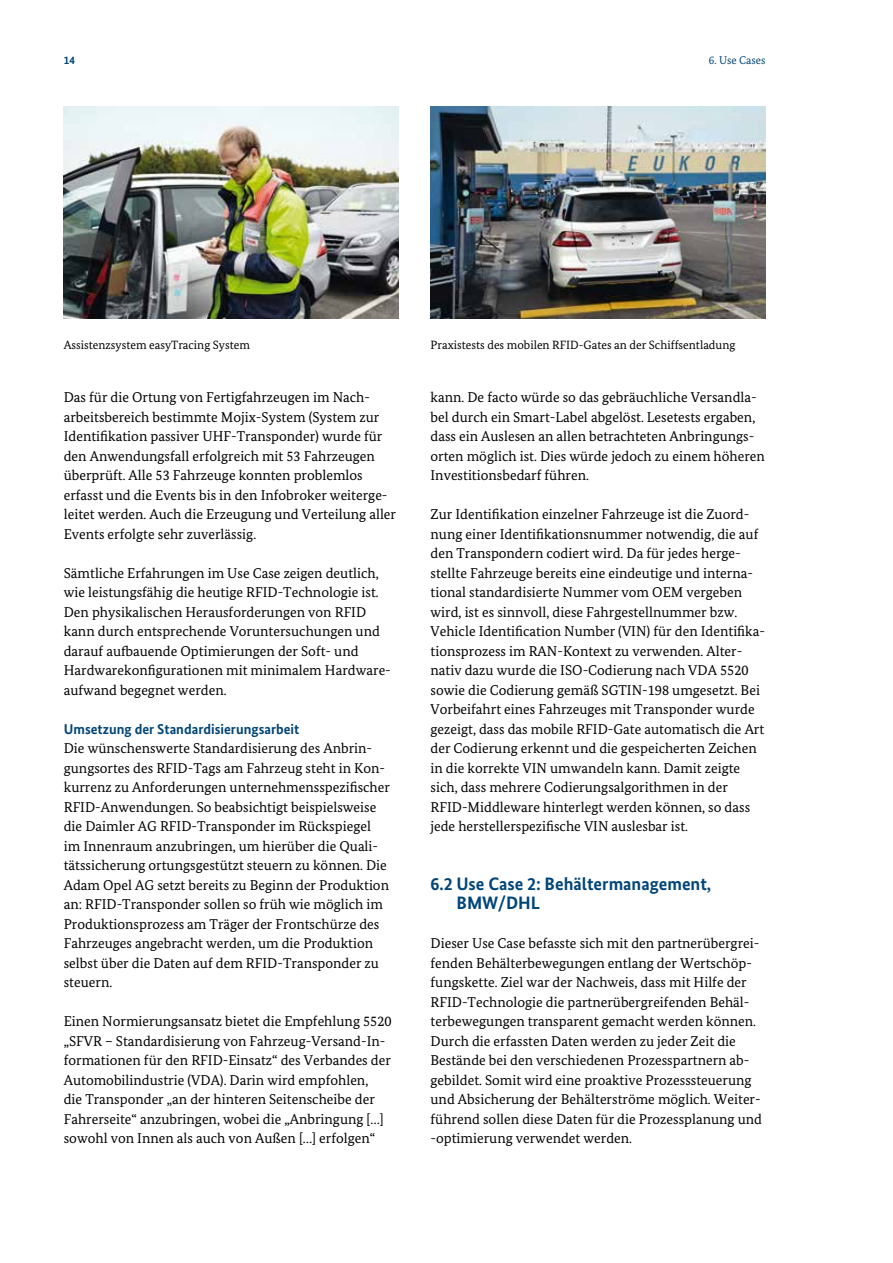
<style>
.page{position:relative;width:893px;height:1263px;background:#fff}
.page>*{position:absolute;margin:0;border:0;box-sizing:border-box;transform-origin:0 0}
.t1{font:700 18px/19.5px "Bundes Sans";color:#004578}
.t2{font:14.25px/19.5px "Bundes Serif";color:#000}
.t3{font:700 14.25px "Bundes Sans";color:#004578}
.Absatzformat_1{font:12px "Bundes Serif";color:#000}
.t4{font:11.25px "Bundes Serif";color:#004578}
.t5{font:700 11.25px "Bundes Sans";color:#004578}
</style>
<div class="page">
<img style="left:64px;top:106px;width:335px;height:213px">
<img style="left:431px;top:106px;width:334px;height:213px">
<p class="t5" style="left:64px;top:53px;width:13px">14</p>
<p class="t4" style="left:709px;top:53px;width:58px">6. Use Cases</p>
<p class="Absatzformat_1" style="left:64px;top:337px;width:188px">Assistenzsystem easyTracing System</p>
<p class="t2" style="left:64px;top:387px;width:334px">Das für die Ortung von Fertigfahrzeugen im Nach&shy;arbeitsbereich bestimmte Mojix-System (System zur Identifikation passiver UHF-Transponder) wurde für den Anwendungsfall erfolgreich mit 53 Fahrzeugen überprüft. Alle 53 Fahrzeuge konnten problemlos erfasst und die Events bis in den Infobroker weiterge&shy;leitet werden. Auch die Erzeugung und Verteilung aller Events erfolgte sehr zuverlässig.</p>
<p class="t2" style="left:64px;top:563px;width:329px">Sämtliche Erfahrungen im Use Case zeigen deutlich, wie leistungsfähig die heutige RFID-Technologie ist.<br>Den physikalischen Herausforderungen von RFID kann durch entsprechende Voruntersuchungen und darauf aufbauende Optimierungen der Soft- und Hardwarekonfigurationen mit minimalem Hardware&shy;aufwand begegnet werden.</p>
<p class="t3" style="left:64px;top:720px;width:237px">Umsetzung der Standardisierungsarbeit</p>
<p class="t2" style="left:64px;top:738px;width:328px">Die wünschenswerte Standardisierung des Anbrin&shy;gungsortes des RFID-Tags am Fahrzeug steht in Kon&shy;kurrenz zu Anforderungen unternehmensspezifischer RFID-Anwendungen. So beabsichtigt beispielsweise die Daimler AG RFID-Transponder im Rückspiegel im Innenraum anzubringen, um hierüber die Quali&shy;tätssicherung ortungsgestützt steuern zu können. Die Adam Opel AG setzt bereits zu Beginn der Produktion an: RFID-Transponder sollen so früh wie möglich im Produktionsprozess am Träger der Frontschürze des Fahrzeuges angebracht werden, um die Produktion selbst über die Daten auf dem RFID-Transponder zu steuern.</p>
<p class="t2" style="left:64px;top:1011px;width:329px">Einen Normierungsansatz bietet die Empfehlung 5520 „SFVR – Standardisierung von Fahrzeug-Versand-In&shy;formationen für den RFID-Einsatz“ des Verbandes der Automobilindustrie (VDA). Darin wird empfohlen,<br>die Transponder „an der hinteren Seitenscheibe der Fahrerseite“ anzubringen, wobei die „Anbringung […] sowohl von Innen als auch von Außen […] erfolgen“</p>
<p class="Absatzformat_1" style="left:431px;top:337px;width:306px">Praxistests des mobilen RFID-Gates an der Schiffsentladung</p>
<p class="t2" style="left:431px;top:387px;width:336px">kann. De facto würde so das gebräuchliche Versandla&shy;bel durch ein Smart-Label abgelöst. Lesetests ergaben, dass ein Auslesen an allen betrachteten Anbringungs&shy;orten möglich ist. Dies würde jedoch zu einem höheren Investitionsbedarf führen.</p>
<p class="t2" style="left:431px;top:504px;width:336px">Zur Identifikation einzelner Fahrzeuge ist die Zuord&shy;nung einer Identifikationsnummer notwendig, die auf den Transpondern codiert wird. Da für jedes herge&shy;stellte Fahrzeuge bereits eine eindeutige und interna&shy;tional standardisierte Nummer vom OEM vergeben wird, ist es sinnvoll, diese Fahrgestellnummer bzw.<br>Vehicle Identification Number (VIN) für den Identifika&shy;tionsprozess im RAN-Kontext zu verwenden. Alter&shy;nativ dazu wurde die ISO-Codierung nach VDA 5520 sowie die Codierung gemäß SGTIN-198 umgesetzt. Bei Vorbeifahrt eines Fahrzeuges mit Transponder wurde gezeigt, dass das mobile RFID-Gate automatisch die Art der Codierung erkennt und die gespeicherten Zeichen in die korrekte VIN umwandeln kann. Damit zeigte sich, dass mehrere Codierungsalgorithmen in der RFID-Middleware hinterlegt werden können, so dass jede herstellerspezifische VIN auslesbar ist.</p>
<p class="t1" style="left:456px;top:874px;width:256px;text-indent:-26px">6.2 Use Case 2: Behältermanagement,<br>BMW/DHL</p>
<p class="t2" style="left:431px;top:933px;width:333px">Dieser Use Case befasste sich mit den partnerübergrei&shy;fenden Behälterbewegungen entlang der Wertschöp&shy;fungskette. Ziel war der Nachweis, dass mit Hilfe der RFID-Technologie die partnerübergreifenden Behäl&shy;terbewegungen transparent gemacht werden können.<br>Durch die erfassten Daten werden zu jeder Zeit die Bestände bei den verschiedenen Prozesspartnern ab&shy;gebildet. Somit wird eine proaktive Prozesssteuerung und Absicherung der Behälterströme möglich. Weiter&shy;führend sollen diese Daten für die Prozessplanung und -optimierung verwendet werden.</p>
</div>
